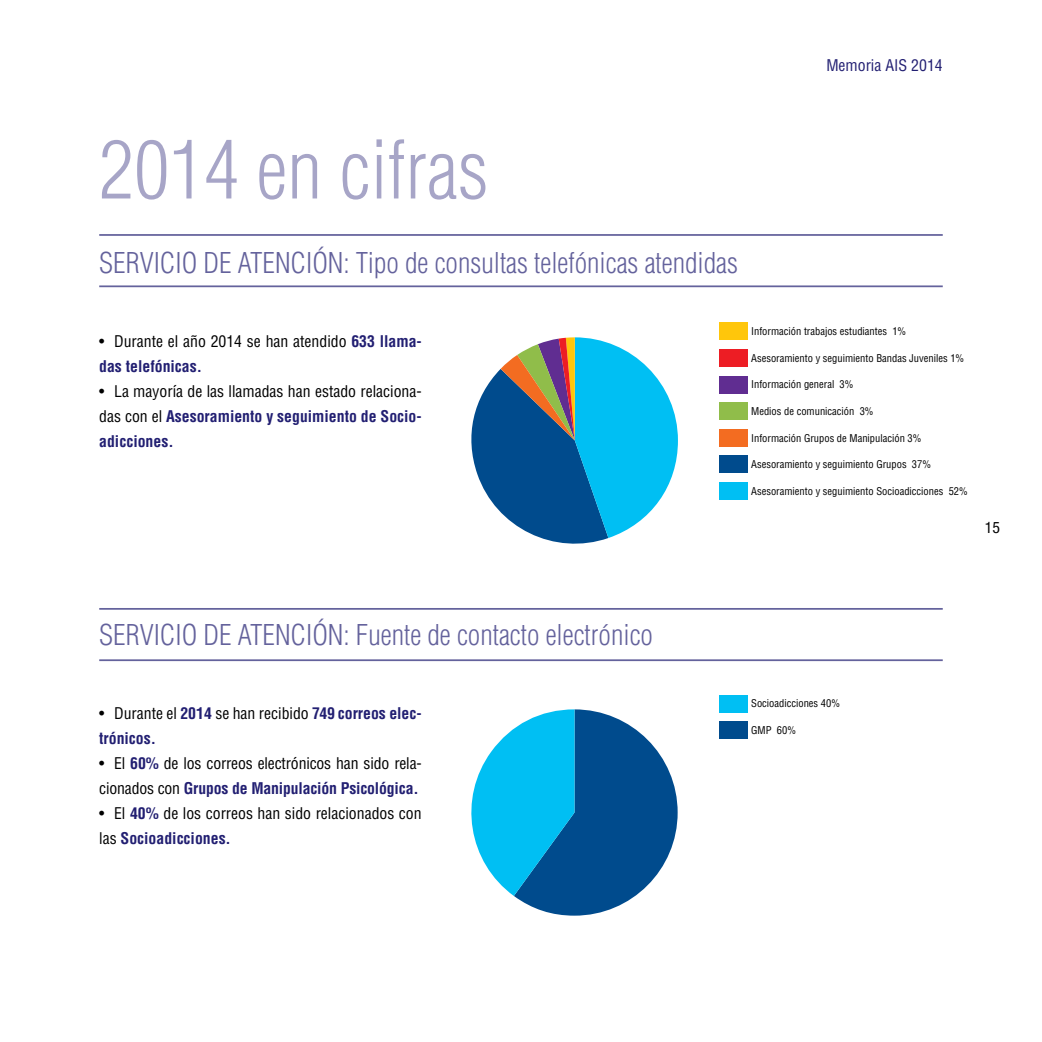
<style>
.page{position:relative;width:1042px;height:1042px;background:#fff}
.page>*{position:absolute;margin:0;border:0;box-sizing:border-box;transform-origin:0 0}
.t1{font:300 condensed 78.75px "Helvetica";color:#a7a5c7}
.t2{font:300 condensed 28px "Helvetica";color:#64629c}
.t3{font:condensed 15.75px/24.8px "Helvetica";color:#000}
.t4{font:700 condensed 15.75px/24.8px "Helvetica";color:#221f72}
.t5{font:condensed 15.75px "Helvetica";color:#221f72}
.t6{font:condensed 15.75px "Helvetica Neue";color:#000}
.t7{font:condensed 10.5px "Helvetica";color:#000}
.s1{font-weight:700;color:#221f72}
.s2{font-weight:400;color:#000}
</style>
<div class="page">
<hr style="left:99px;top:234px;width:844px;height:2px;background:#64629c">
<hr style="left:99px;top:285px;width:844px;height:2px;background:#64629c">
<hr style="left:99px;top:608px;width:844px;height:2px;background:#64629c">
<hr style="left:99px;top:659px;width:844px;height:2px;background:#64629c">
<div style="left:719px;top:455px;width:29px;height:18px;background:#004b8d"></div>
<div style="left:719px;top:482px;width:29px;height:17px;background:#00bff3"></div>
<div style="left:719px;top:376px;width:29px;height:17px;background:#602d91"></div>
<div style="left:719px;top:402px;width:29px;height:18px;background:#90bd4a"></div>
<div style="left:719px;top:323px;width:29px;height:17px;background:#ffc60b"></div>
<div style="left:719px;top:429px;width:29px;height:17px;background:#f36c21"></div>
<div style="left:719px;top:349px;width:29px;height:18px;background:#ed1d24"></div>
<svg style="left:471px;top:337px;width:207px;height:207px"></svg>
<div style="left:719px;top:721px;width:29px;height:18px;background:#004b8d"></div>
<div style="left:719px;top:694px;width:29px;height:18px;background:#00bff3"></div>
<svg style="left:471px;top:709px;width:206px;height:206px"></svg>
<p class="t5" style="left:826px;top:56px;width:118px">Memoria AIS 2014</p>
<h1 class="t1" style="left:99px;top:121px;width:391px">2014 en cifras</h1>
<h2 class="t2" style="left:99px;top:245px;width:640px">SERVICIO DE ATENCIÓN: Tipo de consultas telefónicas atendidas</h2>
<p class="t3" style="left:99px;top:329px;width:324px">• Durante el año 2014 se han atendido <span class="s1">633 llama&shy;das telefónicas.</span></p>
<p class="t3" style="left:99px;top:379px;width:324px;text-align:justify">• La mayoría de las llamadas han estado relaciona&shy;das con el <span class="s1">Asesoramiento y seguimiento de Socio&shy;adicciones.</span></p>
<p class="t7" style="left:751px;top:325px;width:157px">Información trabajos estudiantes 1%</p>
<p class="t7" style="left:751px;top:351px;width:215px">Asesoramiento y seguimiento Bandas Juveniles 1%</p>
<p class="t7" style="left:751px;top:378px;width:104px">Información general 3%</p>
<p class="t7" style="left:751px;top:405px;width:124px">Medios de comunicación 3%</p>
<p class="t7" style="left:751px;top:431px;width:172px">Información Grupos de Manipulación 3%</p>
<p class="t7" style="left:751px;top:458px;width:181px">Asesoramiento y seguimiento Grupos 37%</p>
<p class="t7" style="left:751px;top:484px;width:218px">Asesoramiento y seguimiento Socioadicciones 52%</p>
<p class="t6" style="left:985px;top:519px;width:17px">15</p>
<h2 class="t2" style="left:99px;top:617px;width:555px">SERVICIO DE ATENCIÓN: Fuente de contacto electrónico</h2>
<p class="t4" style="left:99px;top:701px;width:324px"><span class="s2">• Durante el</span> 2014 <span class="s2">se han recibido</span> 749 correos elec&shy;trónicos.</p>
<p class="t3" style="left:99px;top:751px;width:324px">• El <span class="s1">60%</span> de los correos electrónicos han sido rela&shy;cionados con <span class="s1">Grupos de Manipulación Psicológica.</span></p>
<p class="t3" style="left:99px;top:800px;width:324px">• El <span class="s1">40%</span> de los correos han sido relacionados con las <span class="s1">Socioadicciones.</span></p>
<p class="t7" style="left:751px;top:697px;width:90px">Socioadicciones 40%</p>
<p class="t7" style="left:751px;top:723px;width:46px">GMP 60%</p>
</div>
